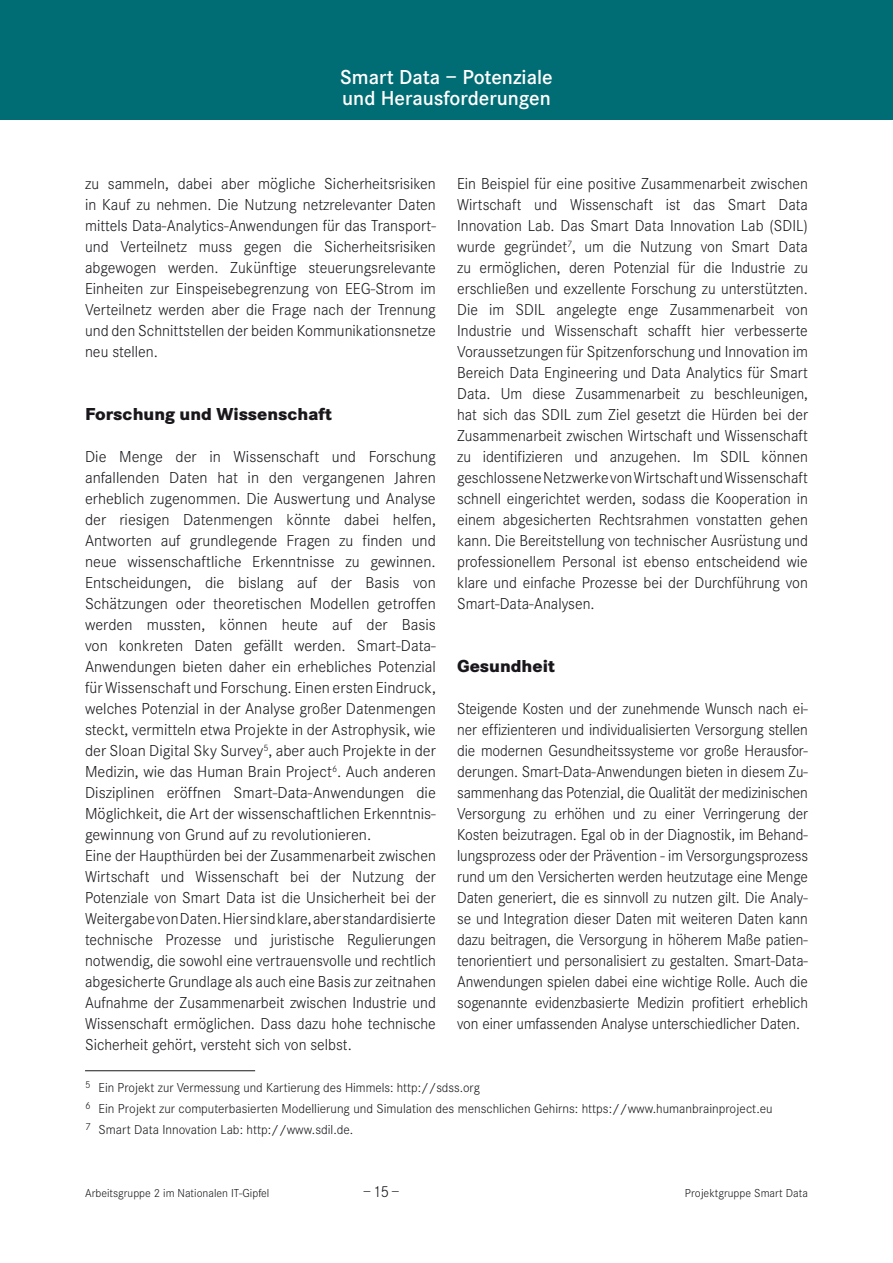
<style>
.page{position:relative;width:893px;height:1263px;background:#fff}
.page>*{position:absolute;margin:0;border:0;box-sizing:border-box;transform-origin:0 0}
.t1{font:600 21px/21px "Corporate S";color:#fff}
.t2{font:800 18px "Corporate S";color:#1a171c}
.t3{font:300 16.5px/21px "Corporate S";color:#1a171c;text-align:justify}
.t4{font:300 16.5px/21px "Corporate S";color:#1a171c;text-align:justify;scale:.95 1}
.t5{font:300 13.5px/21px "Corporate S";color:#1a171c}
.t6{font:300 12px "Corporate S";color:#1a171c}
</style>
<div class="page">
<div style="left:0;top:0;width:893px;height:120px;background:#006c73"></div>
<hr style="left:85px;top:1070px;width:170px;height:1px;background:#1a171c">
<p class="t1" style="left:340px;top:67px;width:214px">Smart Data – Potenziale und Herausforderungen</p>
<p class="t3" style="left:85px;top:173px;width:352px">zu sammeln, dabei aber mögliche Sicherheitsrisiken in Kauf zu nehmen. Die Nutzung netzrelevanter Daten mittels Data-Analytics-Anwendungen für das Transport&shy;und Verteilnetz muss gegen die Sicherheitsrisiken abgewogen werden. Zukünftige steuerungsrelevante Einheiten zur Einspeisebegrenzung von EEG-Strom im Verteilnetz werden aber die Frage nach der Trennung und den Schnittstellen der beiden Kommunikationsnetze neu stellen.</p>
<p class="t3" style="left:457px;top:173px;width:352px">Ein Beispiel für eine positive Zusammenarbeit zwischen Wirtschaft und Wissenschaft ist das Smart Data Innovation Lab. Das Smart Data Innovation Lab (SDIL) wurde gegründet<sup>7</sup>, um die Nutzung von Smart Data zu ermöglichen, deren Potenzial für die Industrie zu erschließen und exzellente Forschung zu unterstützten.<br>Die im SDIL angelegte enge Zusammenarbeit von Industrie und Wissenschaft schafft hier verbesserte Voraussetzungen für Spitzenforschung und Innovation im Bereich Data Engineering und Data Analytics für Smart Data. Um diese Zusammenarbeit zu beschleunigen, hat sich das SDIL zum Ziel gesetzt die Hürden bei der Zusammenarbeit zwischen Wirtschaft und Wissenschaft zu identifizieren und anzugehen. Im SDIL können geschlossene Netzwerke von Wirtschaft und Wissenschaft schnell eingerichtet werden, sodass die Kooperation in einem abgesicherten Rechtsrahmen vonstatten gehen kann. Die Bereitstellung von technischer Ausrüstung und professionellem Personal ist ebenso entscheidend wie klare und einfache Prozesse bei der Durchführung von Smart-Data-Analysen.</p>
<p class="t2" style="left:85px;top:403px;width:249px">Forschung und Wissenschaft</p>
<p class="t3" style="left:85px;top:446px;width:352px;text-align:left">Die Menge der in Wissenschaft und Forschung anfallenden Daten hat in den vergangenen Jahren erheblich zugenommen. Die Auswertung und Analyse der riesigen Datenmengen könnte dabei helfen, Antworten auf grundlegende Fragen zu finden und neue wissenschaftliche Erkenntnisse zu gewinnen.<br>Entscheidungen, die bislang auf der Basis von Schätzungen oder theoretischen Modellen getroffen werden mussten, können heute auf der Basis von konkreten Daten gefällt werden. Smart-Data-Anwendungen bieten daher ein erhebliches Potenzial für Wissenschaft und Forschung. Einen ersten Eindruck, welches Potenzial in der Analyse großer Datenmengen steckt, vermitteln etwa Projekte in der Astrophysik, wie der Sloan Digital Sky Survey<sup>5</sup>, aber auch Projekte in der Medizin, wie das Human Brain Project<sup>6</sup>. Auch anderen Disziplinen eröffnen Smart-Data-Anwendungen die Möglichkeit, die Art der wissenschaftlichen Erkenntnis&shy;gewinnung von Grund auf zu revolutionieren.<br>Eine der Haupthürden bei der Zusammenarbeit zwischen Wirtschaft und Wissenschaft bei der Nutzung der Potenziale von Smart Data ist die Unsicherheit bei der Weitergabe von Daten. Hier sind klare, aber standardisierte technische Prozesse und juristische Regulierungen notwendig, die sowohl eine vertrauensvolle und rechtlich abgesicherte Grundlage als auch eine Basis zur zeitnahen Aufnahme der Zusammenarbeit zwischen Industrie und Wissenschaft ermöglichen. Dass dazu hohe technische Sicherheit gehört, versteht sich von selbst.</p>
<p class="t5" style="left:85px;top:1077px;width:689px"><sup>5</sup> Ein Projekt zur Vermessung und Kartierung des Himmels: http://sdss.org<br><sup>6</sup> Ein Projekt zur computerbasierten Modellierung und Simulation des menschlichen Gehirns: https://www.humanbrainproject.eu<br><sup>7</sup> Smart Data Innovation Lab: http://www.sdil.de.</p>
<p class="t2" style="left:457px;top:655px;width:99px">Gesundheit</p>
<p class="t4" style="left:457px;top:698px;width:371px">Steigende Kosten und der zunehmende Wunsch nach ei&shy;ner effizienteren und individualisierten Versorgung stellen die modernen Gesundheitssysteme vor große Herausfor&shy;derungen. Smart-Data-Anwendungen bieten in diesem Zu&shy;sammenhang das Potenzial, die Qualität der medizinischen Versorgung zu erhöhen und zu einer Verringerung der Kosten beizutragen. Egal ob in der Diagnostik, im Behand&shy;lungsprozess oder der Prävention - im Versorgungsprozess rund um den Versicherten werden heutzutage eine Menge Daten generiert, die es sinnvoll zu nutzen gilt. Die Analy&shy;se und Integration dieser Daten mit weiteren Daten kann dazu beitragen, die Versorgung in höherem Maße patien&shy;tenorientiert und personalisiert zu gestalten. Smart-Data-Anwendungen spielen dabei eine wichtige Rolle. Auch die sogenannte evidenzbasierte Medizin profitiert erheblich von einer umfassenden Analyse unterschiedlicher Daten.</p>
<p class="t6" style="left:85px;top:1186px;width:186px">Arbeitsgruppe 2 im Nationalen IT-Gipfel</p>
<p class="t3" style="left:363px;top:1181px;width:38px">–15–</p>
<p class="t6" style="left:685px;top:1186px;width:125px">Projektgruppe Smart Data</p>
</div>
